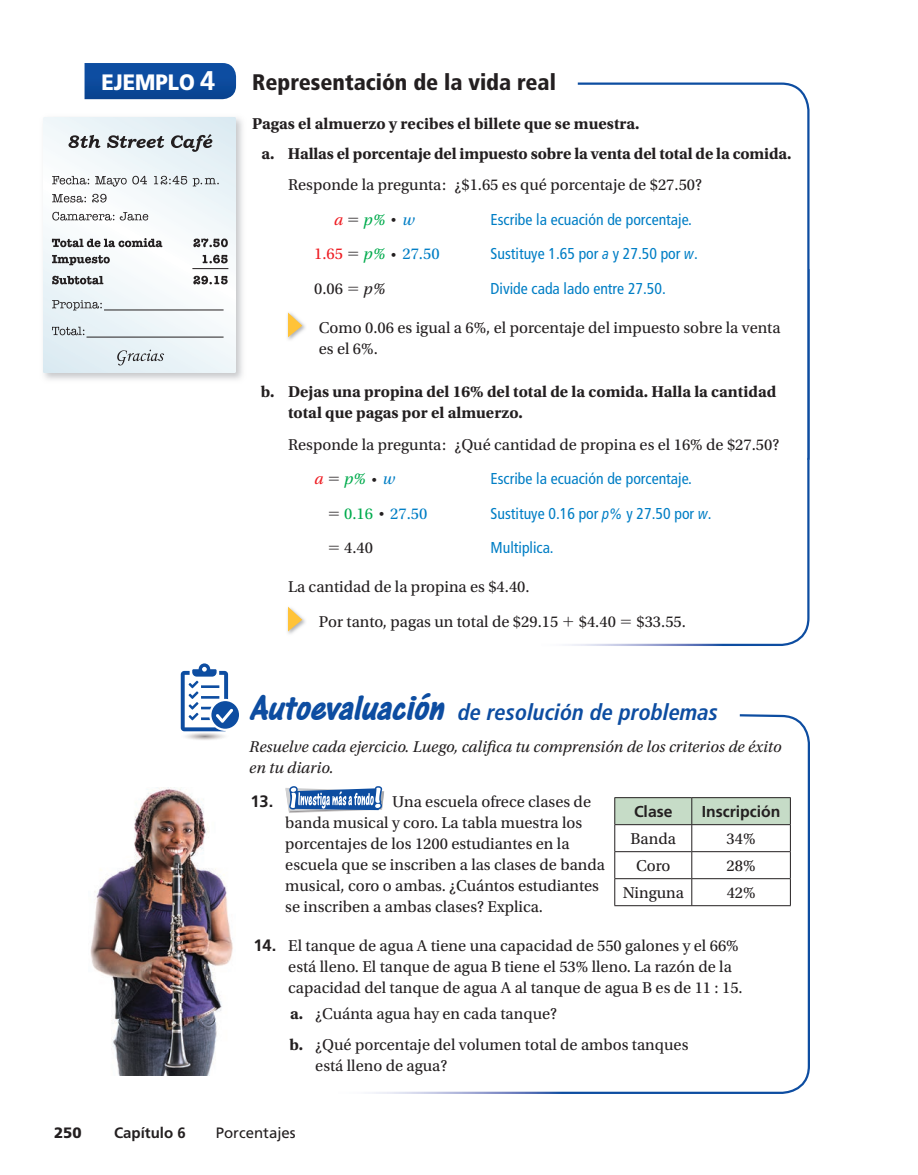
<style>
.page{position:relative;width:918px;height:1175px;background:#fff}
.page>*{position:absolute;margin:0;border:0;box-sizing:border-box;transform-origin:0 0}
.t1{font:italic 700 condensed 22.5px "Frutiger LT Pro";color:#0d4da1}
.t2{font:900 condensed 22.5px "Frutiger LT Std";color:#231f20}
.t3{font:900 22.35px "Frutiger LT Std";color:#fff;scale:.91 1}
.t4{font:16.5px/21px "Utopia Std";color:#231f20}
.t5{font:700 16.5px/30px "Utopia Std";color:#231f20}
.t6{font:italic 16.5px/21px "Utopia Std";color:#231f20}
.t7{font:16.5px "Utopia Std";color:#007ec5}
.t8{font:700 16.5px "Frutiger LT Std";color:#231f20}
.t9{font:condensed 15.75px "Frutiger LT Std";color:#007ec5}
.t10{font:700 15.75px "Frutiger LT Std";color:#231f20}
.t11{font:15px "Frutiger LT Std";color:#231f20}
.t12{font:700 15px "Frutiger LT Std";color:#231f20}
.t13{font:900 15px "Frutiger LT Std";color:#231f20}
.s1{font-weight:700;font-size:27px}
.s2{font-style:italic;color:#ee1d23}
.s3{font-style:italic;color:#00ab4d}
.s4{font-style:italic;color:#007ec5}
.s5{color:#ee1d23}
.s6{color:#231f20}
.s7{font-family:"Frutiger LT Pro";font-style:italic}
.s8{font-style:italic}
.s9{color:#00ab4d}
.s10{font-style:italic;font-stretch:normal;font-size:15px}
.s11{font-family:"One Stroke Script Com";font-stretch:normal;font-size:37.5px}
.s12{font-family:"Frutiger LT Std";font-weight:700}
.s13{font-weight:700}
</style>
<div class="page">
<svg style="left:568px;top:462px;width:242px;height:184px"></svg>
<svg style="left:577px;top:82px;width:233px;height:380px"></svg>
<img style="left:287px;top:314px;width:18px;height:26px">
<svg style="left:288px;top:312px;width:14px;height:25px"></svg>
<img style="left:287px;top:609px;width:18px;height:25px">
<svg style="left:288px;top:606px;width:14px;height:25px"></svg>
<svg style="left:85px;top:63px;width:151px;height:36px;background:#0e4c9c"></svg>
<svg style="left:372px;top:714px;width:438px;height:380px"></svg>
<svg style="left:285px;top:786px;width:99px;height:27px"></svg>
<svg style="left:168px;top:728px;width:72px;height:15px"></svg>
<svg style="left:181px;top:663px;width:58px;height:68px"></svg>
<hr style="left:614px;top:905px;width:177px;height:1px;background:#231f20">
<svg style="left:614px;top:797px;width:177px;height:108px"></svg>
<svg style="left:44px;top:117px;width:192px;height:255px"></svg>
<svg style="left:68px;top:135px;width:33px;height:13px"></svg>
<svg style="left:107px;top:135px;width:57px;height:13px"></svg>
<hr style="left:192px;top:268px;width:36px;height:1px;background:#231f20">
<hr style="left:104px;top:309px;width:120px;height:1px;background:#231f20">
<hr style="left:87px;top:337px;width:137px;height:1px;background:#231f20">
<svg style="left:52px;top:176px;width:37px;height:8px"></svg>
<svg style="left:95px;top:176px;width:52px;height:11px"></svg>
<svg style="left:154px;top:176px;width:33px;height:8px"></svg>
<svg style="left:193px;top:178px;width:26px;height:8px"></svg>
<svg style="left:52px;top:194px;width:34px;height:9px"></svg>
<svg style="left:92px;top:194px;width:15px;height:8px"></svg>
<svg style="left:52px;top:212px;width:62px;height:8px"></svg>
<svg style="left:120px;top:212px;width:28px;height:8px"></svg>
<svg style="left:52px;top:300px;width:50px;height:10px"></svg>
<svg style="left:52px;top:327px;width:32px;height:8px"></svg>
<svg style="left:52px;top:238px;width:110px;height:9px"></svg>
<svg style="left:52px;top:255px;width:58px;height:10px"></svg>
<svg style="left:52px;top:276px;width:51px;height:8px"></svg>
<svg style="left:193px;top:238px;width:35px;height:9px"></svg>
<svg style="left:203px;top:255px;width:25px;height:8px"></svg>
<svg style="left:193px;top:276px;width:35px;height:8px"></svg>
<svg style="left:117px;top:350px;width:47px;height:15px"></svg>
<svg style="left:171px;top:134px;width:41px;height:18px"></svg>
<img style="left:90px;top:787px;width:143px;height:288px">
<svg style="left:568px;top:616px;width:5px;height:10px"></svg>
<svg style="left:621px;top:619px;width:10px;height:4px"></svg>
<h2 class="t3" style="left:101px;top:73px;width:126px">EJEMPLO <span class="s1">4</span></h2>
<h1 class="t2" style="left:252px;top:73px;width:305px">Representación de la vida real</h1>
<p class="t5" style="left:261px;top:110px;width:532px;text-indent:-9px">Pagas el almuerzo y recibes el billete que se muestra.<br>a. Hallas el porcentaje del impuesto sobre la venta del total de la comida.</p>
<p class="t4" style="left:334px;top:169px;width:370px;line-height:34.5px;text-indent:-46px">Responde la pregunta: ¿$1.65 es qué porcentaje de $27.50? <span class="s2">a</span> <span class="s3">p%</span>⋅<span class="s4">w</span></p>
<p class="t9" style="left:490px;top:213px;width:203px">Escribe la ecuación de porcentaje.</p>
<p class="t7" style="left:314px;top:248px;width:127px"><span class="s5">1.65</span> <span class="s3">p%</span> <span class="s6">⋅</span> 27.50</p>
<p class="t9" style="left:490px;top:247px;width:209px">Sustituye 1.65 por <span class="s7">a</span> y 27.50 por <span class="s7">w</span>.</p>
<p class="t4" style="left:314px;top:279px;width:72px">0.06 <span class="s8">p%</span></p>
<p class="t9" style="left:490px;top:282px;width:177px">Divide cada lado entre 27.50.</p>
<p class="t4" style="left:319px;top:318px;width:463px">Como 0.06 es igual a 6%, el porcentaje del impuesto sobre la venta es el 6%.</p>
<p class="t5" style="left:288px;top:383px;width:490px;line-height:21px;text-indent:-27px">b. Dejas una propina del 16% del total de la comida. Halla la cantidad total que pagas por el almuerzo.</p>
<p class="t4" style="left:315px;top:428px;width:466px;line-height:34.5px;text-indent:-27px">Responde la pregunta: ¿Qué cantidad de propina es el 16% de $27.50? <span class="s2">a</span> <span class="s3">p%</span>⋅<span class="s4">w</span></p>
<p class="t9" style="left:490px;top:472px;width:203px">Escribe la ecuación de porcentaje.</p>
<p class="t7" style="left:344px;top:507px;width:85px"><span class="s9">0.16</span> <span class="s6">⋅</span> 27.50</p>
<p class="t9" style="left:490px;top:507px;width:223px">Sustituye 0.16 por <span class="s7">p</span><span class="s10">%</span> y 27.50 por <span class="s7">w</span>.</p>
<p class="t4" style="left:344px;top:539px;width:30px">4.40</p>
<p class="t9" style="left:490px;top:541px;width:65px">Multiplica.</p>
<p class="t4" style="left:319px;top:571px;width:369px;line-height:34.5px;text-indent:-31px">La cantidad de la propina es $4.40.<br>Por tanto, pagas un total de $29.15 $4.40 $33.55.</p>
<h1 class="t1" style="left:249px;top:699px;width:470px"><span class="s11">Autoevaluación</span> de resolución de problemas</h1>
<p class="t6" style="left:249px;top:737px;width:534px">Resuelve cada ejercicio. Luego, califica tu comprensión de los criterios de éxito en tu diario.</p>
<p class="t8" style="left:250px;top:795px;width:24px">13.</p>
<p class="t4" style="left:285px;top:792px;width:321px;text-indent:107px">Una escuela ofrece clases de banda musical y coro. La tabla muestra los porcentajes de los 1200 estudiantes en la escuela que se inscriben a las clases de banda musical, coro o ambas. ¿Cuántos estudiantes se inscriben a ambas clases? Explica.</p>
<p class="t4" style="left:288px;top:936px;width:456px;text-indent:-35px"><span class="s12">14.</span> El tanque de agua A tiene una capacidad de 550 galones y el 66% está lleno. El tanque de agua B tiene el 53% lleno. La razón de la capacidad del tanque de agua A al tanque de agua B es de 11 : 15.</p>
<p class="t4" style="left:289px;top:999px;width:401px;line-height:31.5px"><span class="s13">a.</span> ¿Cuánta agua hay en cada tanque?<br><span class="s13">b.</span> ¿Qué porcentaje del volumen total de ambos tanques</p>
<p class="t4" style="left:315px;top:1056px;width:134px">está lleno de agua?</p>
<p class="t10" style="left:634px;top:805px;width:40px">Clase</p>
<p class="t10" style="left:702px;top:805px;width:80px">Inscripción</p>
<p class="t4" style="left:631px;top:829px;width:47px">Banda</p>
<p class="t4" style="left:727px;top:829px;width:31px">34%</p>
<p class="t4" style="left:636px;top:856px;width:36px">Coro</p>
<p class="t4" style="left:727px;top:856px;width:31px">28%</p>
<p class="t4" style="left:623px;top:883px;width:63px">Ninguna</p>
<p class="t4" style="left:727px;top:883px;width:30px">42%</p>
<p class="t13" style="left:54px;top:1126px;width:29px">250</p>
<p class="t12" style="left:114px;top:1126px;width:73px">Capítulo 6</p>
<p class="t11" style="left:216px;top:1126px;width:82px">Porcentajes</p>
</div>
